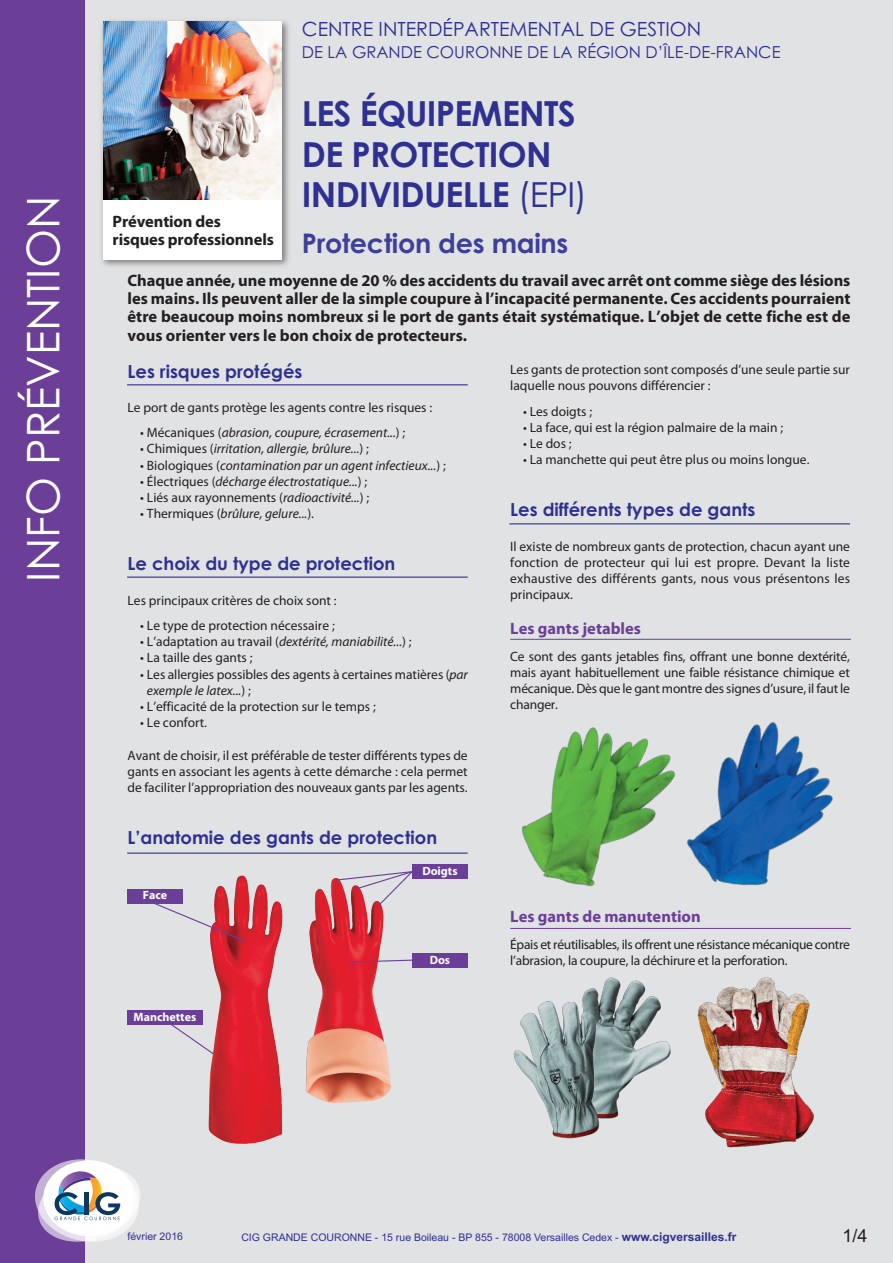
<style>
.page{position:relative;width:893px;height:1263px;background:#e1e2e4}
.page>*{position:absolute;margin:0;border:0;box-sizing:border-box;transform-origin:0 0}
.t1{font:45px "Century Gothic";color:#fff}
.t2{font:700 34.5px/40.5px "Century Gothic";letter-spacing:-.02em;color:#2e3092}
.t3{font:700 27px "Century Gothic";letter-spacing:-.01em;color:#3e3f99}
.t4{font:19.5px "Century Gothic";color:#2e3092}
.t5{font:700 18px "Century Gothic";color:#2e3092}
.t6{font:18px "Arial";color:#231f20}
.t7{font:700 16.5px/18.3px "Myriad Pro";color:#231f20;text-align:justify}
.t8{font:16.5px "Century Gothic";color:#2e3092}
.t9{font:700 16.5px "Myriad Pro";color:#6b3e98}
.t10{font:13.5px/16.2px "Myriad Pro";color:#231f20;text-align:justify}
.t11{font:italic 13.5px "Myriad Pro";color:#231f20}
.t12{font:13.5px/16.2px "Myriad Pro";letter-spacing:-.02em;color:#231f20}
.t13{font:700 12px "Myriad Pro";color:#fff}
.t14{font:10.5px "Arial";color:#2e3092}
.s1{font-weight:400}
.s2{font-style:normal}
.s3{font-style:italic}
.s4{font-weight:700;font-size:12px}
</style>
<div class="page">
<svg style="left:171px;top:1025px;width:37px;height:26px"></svg>
<div style="left:127px;top:1010px;width:76px;height:15px;background:#6b3e98"></div>
<img style="left:101px;top:20px;width:188px;height:246px">
<div style="left:103px;top:22px;width:179px;height:237px;background:#fff"></div>
<div style="left:0;top:0;width:85px;height:1263px;background:#6b3e98"></div>
<img style="left:103px;top:21px;width:179px;height:178px">
<svg style="left:35px;top:1159px;width:105px;height:83px"></svg>
<hr style="left:510px;top:639px;width:341px;height:1px;background:#6b3e98">
<hr style="left:510px;top:928px;width:341px;height:1px;background:#6b3e98">
<hr style="left:127px;top:384px;width:341px;height:1px;background:#2e3092">
<hr style="left:127px;top:577px;width:341px;height:1px;background:#2e3092">
<hr style="left:509px;top:523px;width:341px;height:1px;background:#2e3092">
<hr style="left:127px;top:852px;width:341px;height:2px;background:#2e3092">
<img style="left:208px;top:875px;width:183px;height:269px">
<div style="left:412px;top:864px;width:56px;height:15px;background:#6b3e98"></div>
<svg style="left:334px;top:871px;width:78px;height:36px"></svg>
<svg style="left:153px;top:902px;width:93px;height:40px"></svg>
<div style="left:127px;top:889px;width:56px;height:14px;background:#6b3e98"></div>
<svg style="left:348px;top:958px;width:64px;height:5px"></svg>
<div style="left:412px;top:953px;width:56px;height:15px;background:#6b3e98"></div>
<img style="left:513px;top:977px;width:158px;height:161px">
<img style="left:521px;top:722px;width:312px;height:165px">
<img style="left:697px;top:977px;width:117px;height:171px">
<h1 class="t1" style="left:18px;top:582px;width:387px;rotate:-90deg">INFO PRÉVENTION</h1>
<p class="t7" style="left:113px;top:214px;width:163px">Prévention des risques professionnels</p>
<h3 class="t4" style="left:302px;top:18px;width:401px">CENTRE INTERDÉPARTEMENTAL DE GESTION</h3>
<p class="t8" style="left:302px;top:43px;width:480px">DE LA GRANDE COURONNE DE LA RÉGION D’ÎLE-DE-FRANCE</p>
<h2 class="t2" style="left:302px;top:94px;width:287px">LES ÉQUIPEMENTS<br>DE PROTECTION<br>INDIVIDUELLE <span class="s1">(EPI)</span></h2>
<h3 class="t3" style="left:302px;top:228px;width:268px">Protection des mains</h3>
<p class="t7" style="left:128px;top:272px;width:724px">Chaque année, une moyenne de 20 % des accidents du travail avec arrêt ont comme siège des lésions les mains. Ils peuvent aller de la simple coupure à l’incapacité permanente. Ces accidents pourraient être beaucoup moins nombreux si le port de gants était systématique. L’objet de cette fiche est de vous orienter vers le bon choix de protecteurs.</p>
<h3 class="t5" style="left:128px;top:361px;width:176px">Les risques protégés</h3>
<p class="t10" style="left:128px;top:400px;width:306px">Le port de gants protège les agents contre les risques :</p>
<p class="t11" style="left:140px;top:428px;width:267px"><span class="s2">• Mécaniques (</span>abrasion, coupure, écrasement...<span class="s2">) ;</span></p>
<p class="t11" style="left:140px;top:444px;width:230px"><span class="s2">• Chimiques (</span>irritation, allergie, brûlure...<span class="s2">) ;</span></p>
<p class="t11" style="left:140px;top:460px;width:307px"><span class="s2">• Biologiques (</span>contamination par un agent infectieux...<span class="s2">) ;</span></p>
<p class="t11" style="left:140px;top:476px;width:228px"><span class="s2">• Électriques (</span>décharge électrostatique...<span class="s2">) ;</span></p>
<p class="t10" style="left:140px;top:490px;width:230px">• Liés aux rayonnements (<span class="s3">radioactivité...</span>) ;</p>
<p class="t11" style="left:140px;top:509px;width:175px"><span class="s2">• Thermiques (</span>brûlure, gelure...<span class="s2">).</span></p>
<h3 class="t5" style="left:128px;top:553px;width:269px">Le choix du type de protection</h3>
<p class="t10" style="left:128px;top:593px;width:211px">Les principaux critères de choix sont :</p>
<p class="t10" style="left:140px;top:618px;width:196px">• Le type de protection nécessaire ;</p>
<p class="t10" style="left:140px;top:634px;width:273px">• L’adaptation au travail (<span class="s3">dextérité, maniabilité...</span>) ;</p>
<p class="t10" style="left:140px;top:651px;width:114px">• La taille des gants ;</p>
<p class="t10" style="left:147px;top:667px;width:322px;text-indent:-7px">• Les allergies possibles des agents à certaines matières (<span class="s3">par exemple le latex...</span>) ;</p>
<p class="t10" style="left:140px;top:699px;width:237px">• L’efficacité de la protection sur le temps ;</p>
<p class="t10" style="left:140px;top:715px;width:68px">• Le confort.</p>
<p class="t10" style="left:128px;top:748px;width:342px">Avant de choisir, il est préférable de tester différents types de gants en associant les agents à cette démarche : cela permet de faciliter l’appropriation des nouveaux gants par les agents.</p>
<h3 class="t5" style="left:128px;top:827px;width:311px">L’anatomie des gants de protection</h3>
<p class="t13" style="left:143px;top:891px;width:26px">Face</p>
<p class="t13" style="left:134px;top:1012px;width:64px">Manchettes</p>
<p class="t13" style="left:422px;top:866px;width:37px">Doigts</p>
<p class="t13" style="left:430px;top:955px;width:22px">Dos</p>
<p class="t10" style="left:510px;top:363px;width:341px">Les gants de protection sont composés d’une seule partie sur laquelle nous pouvons différencier :</p>
<p class="t10" style="left:523px;top:404px;width:71px">• Les doigts ;</p>
<p class="t10" style="left:523px;top:420px;width:262px">• La face, qui est la région palmaire de la main ;</p>
<p class="t10" style="left:523px;top:436px;width:50px">•Ledos;</p>
<p class="t10" style="left:523px;top:453px;width:288px">• La manchette qui peut être plus ou moins longue.</p>
<h3 class="t5" style="left:510px;top:499px;width:247px">Les différents types de gants</h3>
<p class="t10" style="left:510px;top:539px;width:341px">Il existe de nombreux gants de protection, chacun ayant une fonction de protecteur qui lui est propre. Devant la liste exhaustive des différents gants, nous vous présentons les principaux.</p>
<p class="t9" style="left:510px;top:622px;width:132px">Les gants jetables</p>
<p class="t10" style="left:510px;top:649px;width:341px">Ce sont des gants jetables fins, offrant une bonne dextérité, mais ayant habituellement une faible résistance chimique et mécanique. Dès que le gant montre des signes d’usure, il faut le changer.</p>
<p class="t9" style="left:510px;top:910px;width:192px">Les gants de manutention</p>
<p class="t12" style="left:510px;top:937px;width:341px">Épais et réutilisables, ils offrent une résistance mécanique contre l’abrasion, la coupure, la déchirure et la perforation.</p>
<p class="t14" style="left:128px;top:1230px;width:57px">février 2016</p>
<h3 class="t6" style="left:842px;top:1225px;width:27px">1/4</h3>
<p class="t14" style="left:241px;top:1232px;width:497px">CIG GRANDE COURONNE - 15 rue Boileau - BP 855 - 78008 Versailles Cedex - <span class="s4">www.cigversailles.fr</span></p>
</div>
